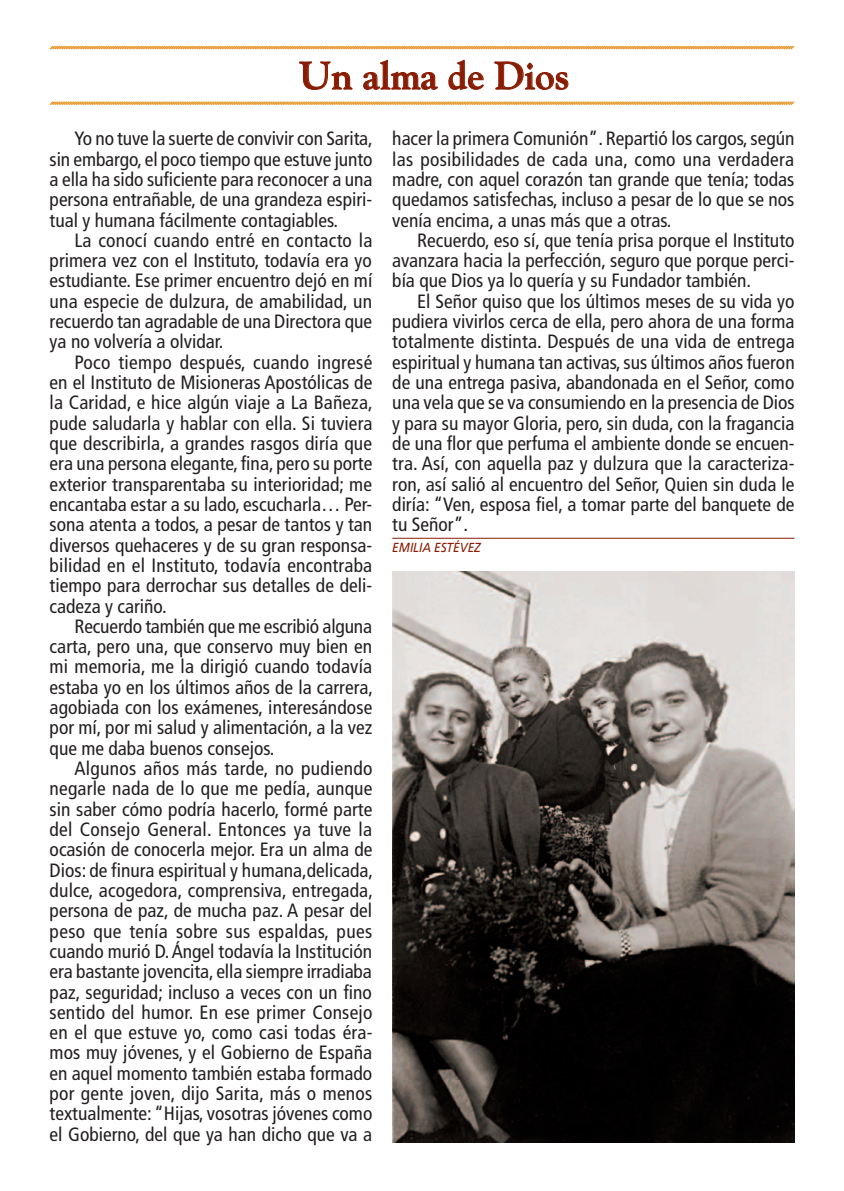
<style>
.page{position:relative;width:844px;height:1191px;background:#fff}
.page>*{position:absolute;margin:0;border:0;box-sizing:border-box;transform-origin:0 0}
.t1{font:700 38.5px "Goudy Std";color:#891c02}
.t2{font:condensed 19.25px/20.3px "Frutiger LT Std";color:#231f20;text-align:justify}
.t3{font:italic 13.12px "Frutiger LT Std";color:#891c02;scale:.9 1}
</style>
<div class="page">
<svg style="left:49px;top:101px;width:745px;height:4px;background:#eeb971"></svg>
<svg style="left:49px;top:45px;width:745px;height:45px"></svg>
<img style="left:392px;top:571px;width:402px;height:571px">
<hr style="left:392px;top:538px;width:402px;height:1px;background:#891c02">
<h1 class="t1" style="left:299px;top:53px;width:272px">Un alma de Dios</h1>
<p class="t2" style="left:50px;top:129px;width:324px;text-indent:25px">Yo no tuve la suerte de convivir con Sarita, sin embargo, el poco tiempo que estuve junto a ella ha sido suficiente para reconocer a una persona entrañable, de una grandeza espiri&shy;tual y humana fácilmente contagiables.</p>
<p class="t2" style="left:50px;top:230px;width:324px;text-indent:25px">La conocí cuando entré en contacto la primera vez con el Instituto, todavía era yo estudiante. Ese primer encuentro dejó en mí una especie de dulzura, de amabilidad, un recuerdo tan agradable de una Directora que ya no volvería a olvidar.</p>
<p class="t2" style="left:50px;top:352px;width:324px;text-indent:25px">Poco tiempo después, cuando ingresé en el Instituto de Misioneras Apostólicas de la Caridad, e hice algún viaje a La Bañeza, pude saludarla y hablar con ella. Si tuviera que describirla, a grandes rasgos diría que era una persona elegante, fina, pero su porte exterior transparentaba su interioridad; me encantaba estar a su lado, escucharla… Per&shy;sona atenta a todos, a pesar de tantos y tan diversos quehaceres y de su gran responsa&shy;bilidad en el Instituto, todavía encontraba tiempo para derrochar sus detalles de deli&shy;cadeza y cariño.</p>
<p class="t2" style="left:50px;top:616px;width:325px;text-indent:25px">Recuerdo también que me escribió alguna carta, pero una, que conservo muy bien en mi memoria, me la dirigió cuando todavía estaba yo en los últimos años de la carrera, agobiada con los exámenes, interesándose por mí, por mi salud y alimentación, a la vez que me daba buenos consejos.</p>
<p class="t2" style="left:50px;top:758px;width:325px;text-indent:25px">Algunos años más tarde, no pudiendo negarle nada de lo que me pedía, aunque sin saber cómo podría hacerlo, formé parte del Consejo General. Entonces ya tuve la ocasión de conocerla mejor. Era un alma de Dios: de finura espiritual y humana,delicada, dulce, acogedora, comprensiva, entregada, persona de paz, de mucha paz. A pesar del peso que tenía sobre sus espaldas, pues cuando murió D. Ángel todavía la Institución era bastante jovencita, ella siempre irradiaba paz, seguridad; incluso a veces con un fino sentido del humor. En ese primer Consejo en el que estuve yo, como casi todas éra&shy;mos muy jóvenes, y el Gobierno de España en aquel momento también estaba formado por gente joven, dijo Sarita, más o menos textualmente: “Hijas, vosotras jóvenes como el Gobierno, del que ya han dicho que va a</p>
<p class="t2" style="left:392px;top:129px;width:403px">hacer la primera Comunión”. Repartió los cargos, según las posibilidades de cada una, como una verdadera madre, con aquel corazón tan grande que tenía; todas quedamos satisfechas, incluso a pesar de lo que se nos venía encima, a unas más que a otras.</p>
<p class="t2" style="left:392px;top:230px;width:403px;text-indent:25px">Recuerdo, eso sí, que tenía prisa porque el Instituto avanzara hacia la perfección, seguro que porque perci&shy;bía que Dios ya lo quería y su Fundador también.</p>
<p class="t2" style="left:392px;top:291px;width:404px;text-indent:25px">El Señor quiso que los últimos meses de su vida yo pudiera vivirlos cerca de ella, pero ahora de una forma totalmente distinta. Después de una vida de entrega espiritual y humana tan activas, sus últimos años fueron de una entrega pasiva, abandonada en el Señor, como una vela que se va consumiendo en la presencia de Dios y para su mayor Gloria, pero, sin duda, con la fragancia de una flor que perfuma el ambiente donde se encuen&shy;tra. Así, con aquella paz y dulzura que la caracteriza&shy;ron, así salió al encuentro del Señor, Quien sin duda le diría: “Ven, esposa fiel, a tomar parte del banquete de tu Señor”.</p>
<p class="t3" style="left:392px;top:540px;width:100px">EMILIA ESTÉVEZ</p>
</div>
